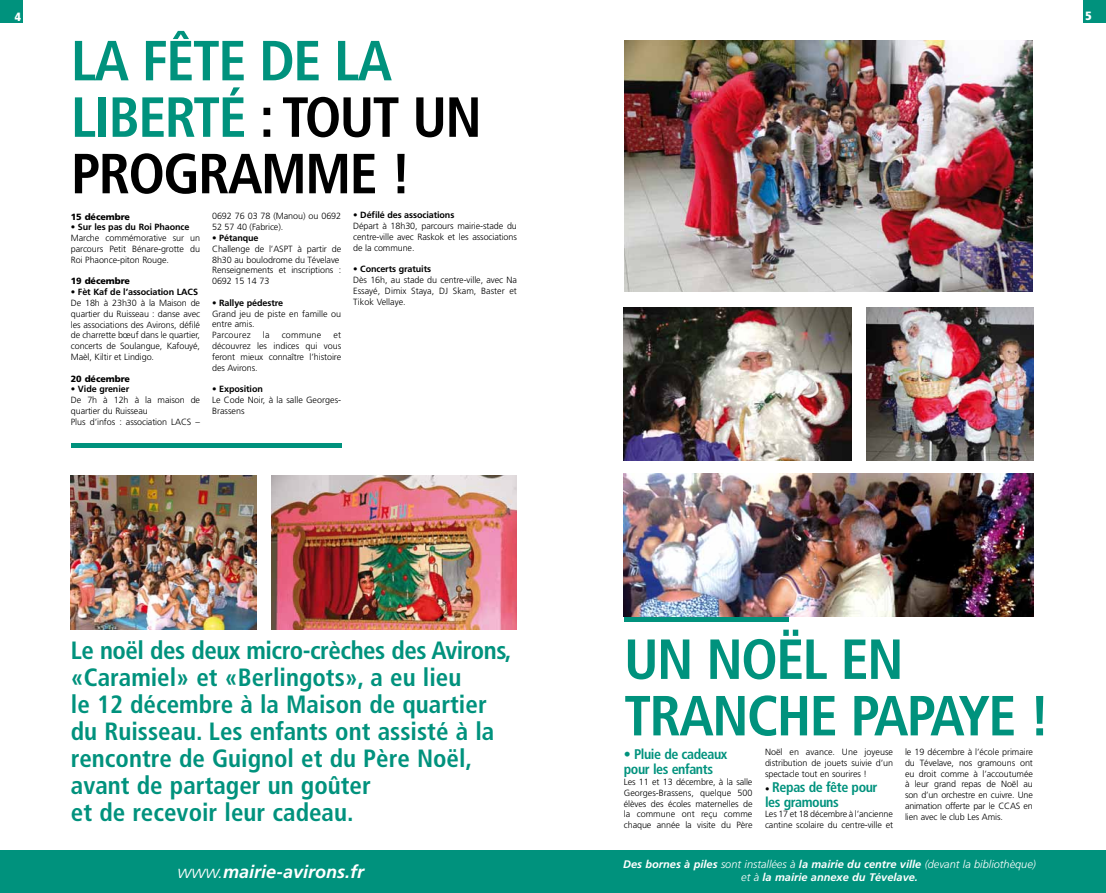
<style>
.page{position:relative;width:1106px;height:893px;background:#fff}
.page>*{position:absolute;margin:0;border:0;box-sizing:border-box;transform-origin:0 0}
.t1{font:700 condensed 56.5px/56.5px "Frutiger";letter-spacing:-.03em;color:#00927d}
.t2{font:700 condensed 25px/27px "Frutiger";color:#00927d}
.t3{font:italic 700 18px "Frutiger";color:#fff}
.t4{font:700 condensed 14px/15px "Frutiger";letter-spacing:-.03em;color:#00927d}
.t5{font:900 condensed 12px "Frutiger";color:#fff}
.t6{font:italic 700 11px/13.2px "Frutiger";color:#fff;text-align:center}
.t7{font:300 9px/10.8px "Frutiger";letter-spacing:-.01em;color:#000}
.t8{font:700 9px "Frutiger";letter-spacing:-.01em;color:#000}
.t9{font:900 9px "Frutiger";letter-spacing:-.01em;color:#000}
.s1{color:#000}
.s2{font-weight:700}
.s3{font-weight:300;font-stretch:normal;font-size:9px;color:#000}
.s4{font-weight:300}
</style>
<div class="page">
<div style="left:0;top:0;width:22px;height:23px;background:#00927d"></div>
<div style="left:1083px;top:0;width:23px;height:22px;background:#00927d"></div>
<div style="left:71px;top:443px;width:270px;height:5px;background:#00927d"></div>
<div style="left:624px;top:617px;width:164px;height:5px;background:#00927d"></div>
<div style="left:0;top:850px;width:553px;height:43px;background:#00927d"></div>
<div style="left:553px;top:850px;width:553px;height:43px;background:#00927d"></div>
<img style="left:624px;top:474px;width:409px;height:143px">
<img style="left:71px;top:476px;width:186px;height:154px">
<img style="left:272px;top:476px;width:245px;height:154px">
<img style="left:624px;top:307px;width:227px;height:154px">
<img style="left:866px;top:307px;width:167px;height:154px">
<img style="left:624px;top:41px;width:409px;height:250px">
<h3 class="t5" style="left:15px;top:9px;width:8px">4</h3>
<h3 class="t5" style="left:1085px;top:9px;width:8px">5</h3>
<h1 class="t1" style="left:71px;top:33px;width:412px">La Fête de la<br>Liberté <span class="s1">: tout un programme !</span></h1>
<p class="t7" style="left:353px;top:210px;width:165px">• <span class="s2">Défilé des associations<br></span>Départ à 18h30, parcours mairie-stade du centre-ville avec Raskok et les associations de la commune.</p>
<p class="t7" style="left:353px;top:264px;width:165px">• <span class="s2">Concerts gratuits<br></span>Dès 16h, au stade du centre-ville, avec Na<br>Essayé, Dimix Staya, DJ Skam, Baster et<br>Tikok Vellaye.</p>
<p class="t7" style="left:212px;top:211px;width:131px">0692 76 03 78 (Manou) ou 0692<br>52 57 40 (Fabrice).</p>
<p class="t8" style="left:212px;top:233px;width:48px">• Pétanque</p>
<p class="t7" style="left:212px;top:243px;width:131px">Challenge de l’ASPT à partir de<br>8h30 au boulodrome du Tévelave<br>Renseignements et inscriptions :<br>0692 15 14 73</p>
<p class="t8" style="left:212px;top:297px;width:72px">• Rallye pédestre</p>
<p class="t7" style="left:212px;top:308px;width:131px">Grand jeu de piste en famille ou entre amis.<br>Parcourez</p>
<p class="t9" style="left:71px;top:211px;width:61px">15 décembre</p>
<p class="t8" style="left:71px;top:222px;width:120px">• Sur les pas du Roi Phaonce</p>
<p class="t7" style="left:71px;top:233px;width:131px;text-align:justify">Marche commémorative sur un parcours Petit Bénare-grotte du Roi Phaonce-piton Rouge.</p>
<p class="t9" style="left:71px;top:276px;width:61px">19 décembre</p>
<p class="t7" style="left:71px;top:287px;width:131px">• <span class="s2">Fèt Kaf de l’association LACS<br></span>De 18h à 23h30 à la Maison de quartier du Ruisseau : danse avec les associations des Avirons, défilé de charrette bœuf dans le quartier, concerts de Soulangue, Kafouyé,<br>Maèl, Kiltir et Lindigo.</p>
<p class="t9" style="left:71px;top:373px;width:61px">20 décembre</p>
<p class="t8" style="left:71px;top:384px;width:60px">• Vide grenier</p>
<p class="t7" style="left:71px;top:395px;width:131px">De 7h à 12h à la maison de quartier du Ruisseau<br>Plus d’infos : association LACS –</p>
<p class="t7" style="left:263px;top:330px;width:8px">la</p>
<p class="t7" style="left:282px;top:330px;width:41px">commune</p>
<p class="t7" style="left:212px;top:330px;width:131px;text-align:justify;text-indent:121px">et découvrez les indices qui vous feront mieux connaître l’histoire des Avirons.</p>
<p class="t8" style="left:212px;top:384px;width:52px">• Exposition</p>
<p class="t7" style="left:212px;top:395px;width:130px">Le Code Noir, à la salle Georges-<br>Brassens</p>
<p class="t2" style="left:71px;top:637px;width:442px">Le noël des deux micro-crèches des Avirons, «Caramiel» et «Berlingots», a eu lieu<br>le 12 décembre à la Maison de quartier du Ruisseau. Les enfants ont assisté à la rencontre de Guignol et du Père Noël, avant de partager un goûter<br>et de recevoir leur cadeau.</p>
<h1 class="t1" style="left:624px;top:631px;width:427px">Un Noël en tranche papaye !</h1>
<h3 class="t4" style="left:624px;top:747px;width:105px">• Pluie de cadeaux pour les enfants</h3>
<p class="t7" style="left:624px;top:777px;width:130px;text-align:justify">Les 11 et 13 décembre, à la salle Georges-Brassens, quelque 500 élèves des écoles maternelles de la commune ont reçu comme chaque année la visite du Père</p>
<p class="t7" style="left:765px;top:747px;width:130px;text-align:justify">Noël en avance. Une joyeuse distribution de jouets suivie d’un spectacle tout en sourires !</p>
<h3 class="t4" style="left:765px;top:779px;width:114px"><span class="s3">•</span> Repas de fête pour les gramouns</h3>
<p class="t7" style="left:765px;top:809px;width:129px">Les 17 et 18 décembre à l’ancienne cantine scolaire du centre-ville et</p>
<p class="t7" style="left:905px;top:747px;width:129px;text-align:justify">le 19 décembre à l’école primaire du Tévelave, nos gramouns ont eu droit comme à l’accoutumée à leur grand repas de Noël au son d’un orchestre en cuivre. Une animation offerte par le CCAS en lien avec le club Les Amis.</p>
<h3 class="t3" style="left:177px;top:861px;width:188px"><span class="s4">www.</span>mairie-avirons.fr</h3>
<p class="t6" style="left:623px;top:857px;width:414px">Des bornes à piles <span class="s4">sont installées à</span> la mairie du centre ville <span class="s4">(devant la bibliothèque) et à</span> la mairie annexe du Tévelave.</p>
</div>
